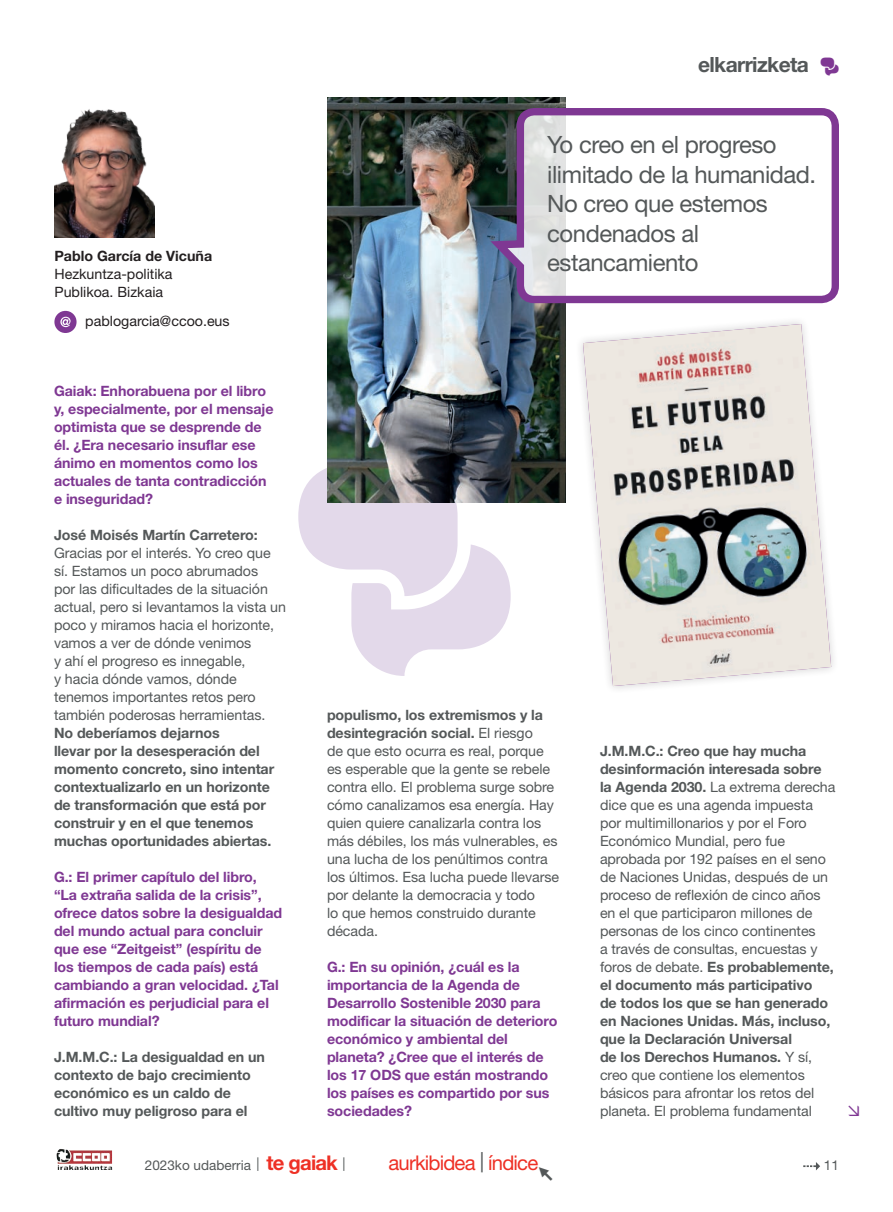
<style>
.page{position:relative;width:893px;height:1212px;background:#fff}
.page>*{position:absolute;margin:0;border:0;box-sizing:border-box;transform-origin:0 0}
.t1{font:23.85px/29.4px "Helvetica Neue LT Std";letter-spacing:-.02em;color:#545859}
.t2{font:700 21px "Helvetica Neue LT Std";letter-spacing:-.03em;color:#545859}
.t3{font:20.25px "Helvetica Neue LT Std";letter-spacing:-.04em;color:#ee3025}
.t4{font:14.25px/18px "Helvetica Neue LT Std";letter-spacing:-.005em;color:#545859}
.t5{font:700 14.25px/18px "Helvetica Neue LT Std";letter-spacing:-.005em;color:#7f3893}
.t6{font:700 14.25px/18px "Helvetica Neue LT Std";letter-spacing:-.005em;color:#545859}
.t7{font:14.25px/18px "Helvetica Neue LT Std";color:#231f20}
.t8{font:700 14.25px "Helvetica Neue LT Std";color:#231f20}
.t9{font:13.5px "Helvetica Neue LT Std";color:#545859}
.s1{font-weight:700}
.s2{font-family:"Iconic Fill";font-weight:400;font-size:18px;color:#7f3893}
.s3{font-weight:700;font-size:20.25px;color:#ee3025}
.s4{color:#545859}
</style>
<div class="page">
<svg style="left:298px;top:468px;width:213px;height:208px;fill:#e3d9ea"></svg>
<img style="left:327px;top:98px;width:239px;height:405px">
<img style="left:583px;top:324px;width:248px;height:362px">
<svg style="left:482px;top:104px;width:357px;height:203px"></svg>
<svg style="left:803px;top:1162px;width:17px;height:8px"></svg>
<svg style="left:57px;top:1149px;width:11px;height:7px"></svg>
<svg style="left:54px;top:311px;width:23px;height:22px"></svg>
<img style="left:54px;top:109px;width:101px;height:128px">
<p class="t8" style="left:54px;top:247px;width:159px">Pablo García de Vicuña</p>
<p class="t7" style="left:54px;top:264px;width:120px">Hezkuntza-politika<br>Publikoa. Bizkaia</p>
<p class="t7" style="left:85px;top:311px;width:146px">pablogarcia@ccoo.eus</p>
<p class="t5" style="left:54px;top:382px;width:221px">Gaiak: Enhorabuena por el libro y, especialmente, por el mensaje optimista que se desprende de él. ¿Era necesario insuflar ese ánimo en momentos como los actuales de tanta contradicción e inseguridad?</p>
<p class="t4" style="left:54px;top:526px;width:234px"><span class="s1">José Moisés Martín Carretero:<br></span>Gracias por el interés. Yo creo que sí. Estamos un poco abrumados<br>por las dificultades de la situación actual, pero si levantamos la vista un poco y miramos hacia el horizonte, vamos a ver de dónde venimos<br>y ahí el progreso es innegable,<br>y hacia dónde vamos, dónde tenemos importantes retos pero también poderosas herramientas.<br><span class="s1">No deberíamos dejarnos<br>llevar por la desesperación del momento concreto, sino intentar contextualizarlo en un horizonte de transformación que está por construir y en el que tenemos muchas oportunidades abiertas.</span></p>
<p class="t5" style="left:54px;top:868px;width:230px">G.: El primer capítulo del libro, “La extraña salida de la crisis”, ofrece datos sobre la desigualdad del mundo actual para concluir que ese “Zeitgeist” (espíritu de los tiempos de cada país) está cambiando a gran velocidad. ¿Tal afirmación es perjudicial para el futuro mundial?</p>
<p class="t6" style="left:54px;top:1048px;width:212px">J.M.M.C.: La desigualdad en un contexto de bajo crecimiento económico es un caldo de cultivo muy peligroso para el</p>
<p class="t2" style="left:698px;top:52px;width:142px">elkarrizketa <span class="s2">H</span></p>
<p class="t1" style="left:547px;top:130px;width:270px">Yo creo en el progreso ilimitado de la humanidad.<br>No creo que estemos condenados al estancamiento</p>
<p class="t4" style="left:327px;top:706px;width:234px"><span class="s1">populismo, los extremismos y la desintegración social.</span> El riesgo<br>de que esto ocurra es real, porque es esperable que la gente se rebele contra ello. El problema surge sobre cómo canalizamos esa energía. Hay quien quiere canalizarla contra los más débiles, los más vulnerables, es una lucha de los penúltimos contra los últimos. Esa lucha puede llevarse por delante la democracia y todo<br>lo que hemos construido durante década.</p>
<p class="t5" style="left:327px;top:958px;width:232px">G.: En su opinión, ¿cuál es la importancia de la Agenda de<br>Desarrollo Sostenible 2030 para modificar la situación de deterioro económico y ambiental del planeta? ¿Cree que el interés de los 17 ODS que están mostrando los países es compartido por sus sociedades?</p>
<p class="t4" style="left:600px;top:742px;width:237px"><span class="s1">J.M.M.C.: Creo que hay mucha desinformación interesada sobre la Agenda 2030.</span> La extrema derecha dice que es una agenda impuesta por multimillonarios y por el Foro<br>Económico Mundial, pero fue aprobada por 192 países en el seno de Naciones Unidas, después de un proceso de reflexión de cinco años en el que participaron millones de personas de los cinco continentes<br>a través de consultas, encuestas y foros de debate. <span class="s1">Es probablemente, el documento más participativo<br>de todos los que se han generado en Naciones Unidas. Más, incluso, que la Declaración Universal<br>de los Derechos Humanos.</span> Y sí, creo que contiene los elementos básicos para afrontar los retos del planeta. El problema fundamental</p>
<p class="t9" style="left:145px;top:1157px;width:202px">2023ko udaberria | <span class="s3">te gaiak</span> |</p>
<h3 class="t3" style="left:389px;top:1150px;width:166px">aurkibidea <span class="s4">|</span> índice<sub>µ</sub></h3>
<p class="t9" style="left:824px;top:1157px;width:17px">11</p>
</div>
